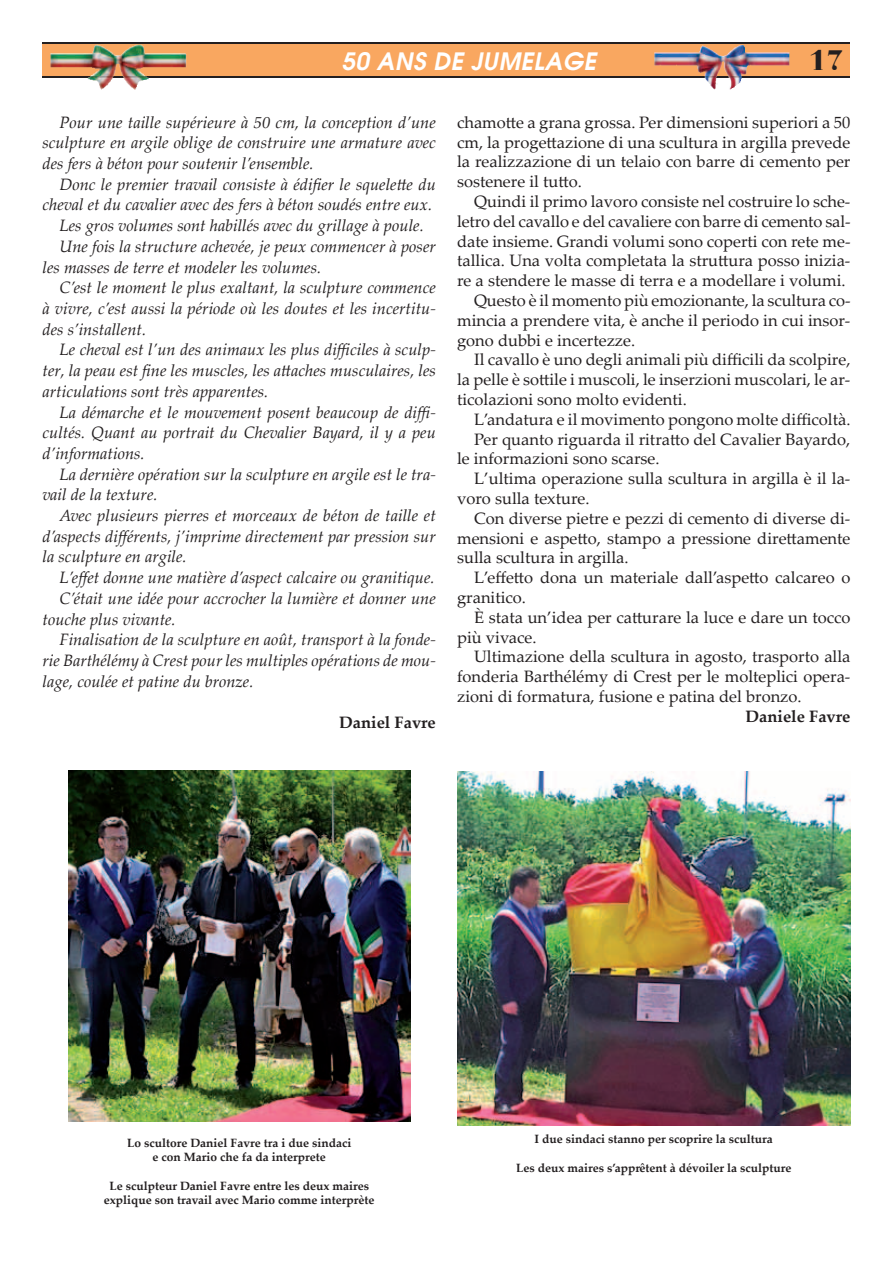
<style>
.page{position:relative;width:893px;height:1263px;background:#fff}
.page>*{position:absolute;margin:0;border:0;box-sizing:border-box;transform-origin:0 0}
.t1{font:900 30px "Bauer Bodoni BT";color:#231f20}
.t2{font:24px "Avalon";letter-spacing:.02em;color:#fff}
.t3{font:16.5px/19.8px "Palatino Linotype";color:#231f20;text-align:justify}
.t4{font:italic 16.5px/20.7px "Palatino Linotype";color:#231f20;text-align:justify}
.t5{font:700 16.5px "Palatino Linotype";color:#231f20}
.t6{font:700 12px/14.4px "Palatino Linotype";color:#231f20;text-align:center}
</style>
<div class="page">
<div style="left:43px;top:44px;width:807px;height:34px;background:#f9a760"></div>
<hr style="left:43px;top:77px;width:807px;height:1px;background:#231f20">
<hr style="left:43px;top:43px;width:807px;height:1px;background:#231f20">
<img style="left:705px;top:77px;width:37px;height:12px">
<img style="left:654px;top:45px;width:135px;height:32px">
<img style="left:88px;top:77px;width:61px;height:13px">
<img style="left:50px;top:45px;width:136px;height:32px">
<img style="left:457px;top:772px;width:393px;height:353px">
<img style="left:68px;top:771px;width:342px;height:351px">
<h2 class="t2" style="left:341px;top:45px;width:256px">50 ANS DE JUMELAGE</h2>
<h1 class="t1" style="left:809px;top:41px;width:35px">17</h1>
<p class="t4" style="left:43px;top:111px;width:395px;text-indent:17px">Pour une taille supérieure à 50 cm, la conception d’une sculpture en argile oblige de construire une armature avec des fers à béton pour soutenir l’ensemble.</p>
<p class="t4" style="left:60px;top:173px;width:378px">Donc le premier travail consiste à édifier le squelette du</p>
<p class="t4" style="left:43px;top:194px;width:391px">cheval et du cavalier avec des fers à béton soudés entre eux.</p>
<p class="t4" style="left:60px;top:214px;width:366px">Les gros volumes sont habillés avec du grillage à poule.</p>
<p class="t4" style="left:60px;top:235px;width:378px">Une fois la structure achevée, je peux commencer à poser</p>
<p class="t4" style="left:43px;top:256px;width:280px">les masses de terre et modeler les volumes.</p>
<p class="t4" style="left:60px;top:277px;width:378px">C’est le moment le plus exaltant, la sculpture commence</p>
<p class="t4" style="left:43px;top:297px;width:395px">à vivre, c’est aussi la période où les doutes et les incertitu-</p>
<p class="t4" style="left:43px;top:318px;width:105px">des s’installent.</p>
<p class="t4" style="left:60px;top:339px;width:378px">Le cheval est l’un des animaux les plus difficiles à sculp-</p>
<p class="t4" style="left:43px;top:359px;width:395px">ter, la peau est fine les muscles, les attaches musculaires, les</p>
<p class="t4" style="left:43px;top:380px;width:227px">articulations sont très apparentes.</p>
<p class="t4" style="left:60px;top:401px;width:378px">La démarche et le mouvement posent beaucoup de diffi-</p>
<p class="t4" style="left:43px;top:422px;width:395px">cultés. Quant au portrait du Chevalier Bayard, il y a peu</p>
<p class="t4" style="left:43px;top:442px;width:104px">d’informations.</p>
<p class="t4" style="left:60px;top:463px;width:378px">La dernière opération sur la sculpture en argile est le tra-</p>
<p class="t4" style="left:43px;top:484px;width:117px">vail de la texture.</p>
<p class="t4" style="left:60px;top:504px;width:378px">Avec plusieurs pierres et morceaux de béton de taille et</p>
<p class="t4" style="left:43px;top:525px;width:395px">d’aspects différents, j’imprime directement par pression sur</p>
<p class="t4" style="left:43px;top:546px;width:146px">la sculpture en argile.</p>
<p class="t4" style="left:60px;top:566px;width:376px">L’effet donne une matière d’aspect calcaire ou granitique.</p>
<p class="t4" style="left:60px;top:587px;width:378px">C’était une idée pour accrocher la lumière et donner une</p>
<p class="t4" style="left:43px;top:608px;width:135px">touche plus vivante.</p>
<p class="t4" style="left:60px;top:629px;width:378px">Finalisation de la sculpture en août, transport à la fonde-</p>
<p class="t4" style="left:43px;top:649px;width:395px">rie Barthélémy à Crest pour les multiples opérations de mou-</p>
<p class="t4" style="left:43px;top:670px;width:212px">lage, coulée et patine du bronze.</p>
<p class="t5" style="left:339px;top:711px;width:98px">Daniel Favre</p>
<p class="t3" style="left:457px;top:112px;width:395px">chamotte a grana grossa. Per dimensioni superiori a 50 cm, la progettazione di una scultura in argilla prevede la realizzazione di un telaio con barre di cemento per sostenere il tutto.</p>
<p class="t3" style="left:474px;top:191px;width:378px">Quindi il primo lavoro consiste nel costruire lo sche-</p>
<p class="t3" style="left:457px;top:211px;width:395px">letro del cavallo e del cavaliere con barre di cemento sal-</p>
<p class="t3" style="left:457px;top:230px;width:395px">date insieme. Grandi volumi sono coperti con rete me-</p>
<p class="t3" style="left:457px;top:250px;width:395px">tallica. Una volta completata la struttura posso inizia-</p>
<p class="t3" style="left:457px;top:270px;width:390px">re a stendere le masse di terra e a modellare i volumi.</p>
<p class="t3" style="left:474px;top:290px;width:378px">Questo è il momento più emozionante, la scultura co-</p>
<p class="t3" style="left:457px;top:310px;width:395px">mincia a prendere vita, è anche il periodo in cui insor-</p>
<p class="t3" style="left:457px;top:329px;width:180px">gono dubbi e incertezze.</p>
<p class="t3" style="left:474px;top:349px;width:378px">Il cavallo è uno degli animali più difficili da scolpire,</p>
<p class="t3" style="left:457px;top:369px;width:395px">la pelle è sottile i muscoli, le inserzioni muscolari, le ar-</p>
<p class="t3" style="left:457px;top:389px;width:231px">ticolazioni sono molto evidenti.</p>
<p class="t3" style="left:474px;top:409px;width:378px">L’andatura e il movimento pongono molte difficoltà.</p>
<p class="t3" style="left:474px;top:428px;width:378px">Per quanto riguarda il ritratto del Cavalier Bayardo,</p>
<p class="t3" style="left:457px;top:448px;width:204px">le informazioni sono scarse.</p>
<p class="t3" style="left:474px;top:468px;width:378px">L’ultima operazione sulla scultura in argilla è il la-</p>
<p class="t3" style="left:457px;top:488px;width:134px">voro sulla texture.</p>
<p class="t3" style="left:474px;top:508px;width:378px">Con diverse pietre e pezzi di cemento di diverse di-</p>
<p class="t3" style="left:457px;top:527px;width:395px">mensioni e aspetto, stampo a pressione direttamente</p>
<p class="t3" style="left:457px;top:547px;width:173px">sulla scultura in argilla.</p>
<p class="t3" style="left:474px;top:567px;width:378px">L’effetto dona un materiale dall’aspetto calcareo o</p>
<p class="t3" style="left:457px;top:587px;width:70px">granitico.</p>
<p class="t3" style="left:474px;top:607px;width:378px">È stata un’idea per catturare la luce e dare un tocco</p>
<p class="t3" style="left:457px;top:626px;width:81px">più vivace.</p>
<p class="t3" style="left:474px;top:646px;width:378px">Ultimazione della scultura in agosto, trasporto alla</p>
<p class="t3" style="left:457px;top:666px;width:395px">fonderia Barthélémy di Crest per le molteplici opera-</p>
<p class="t3" style="left:457px;top:686px;width:346px">zioni di formatura, fusione e patina del bronzo.</p>
<p class="t5" style="left:745px;top:704px;width:106px">Daniele Favre</p>
<p class="t6" style="left:127px;top:1135px;width:226px">Lo scultore Daniel Favre tra i due sindaci e con Mario che fa da interprete</p>
<p class="t6" style="left:104px;top:1178px;width:272px">Le sculpteur Daniel Favre entre les deux maires explique son travail avec Mario comme interprète</p>
<p class="t6" style="left:535px;top:1131px;width:240px">I due sindaci stanno per scoprire la scultura</p>
<p class="t6" style="left:516px;top:1160px;width:277px">Les deux maires s’apprêtent à dévoiler la sculpture</p>
</div>
